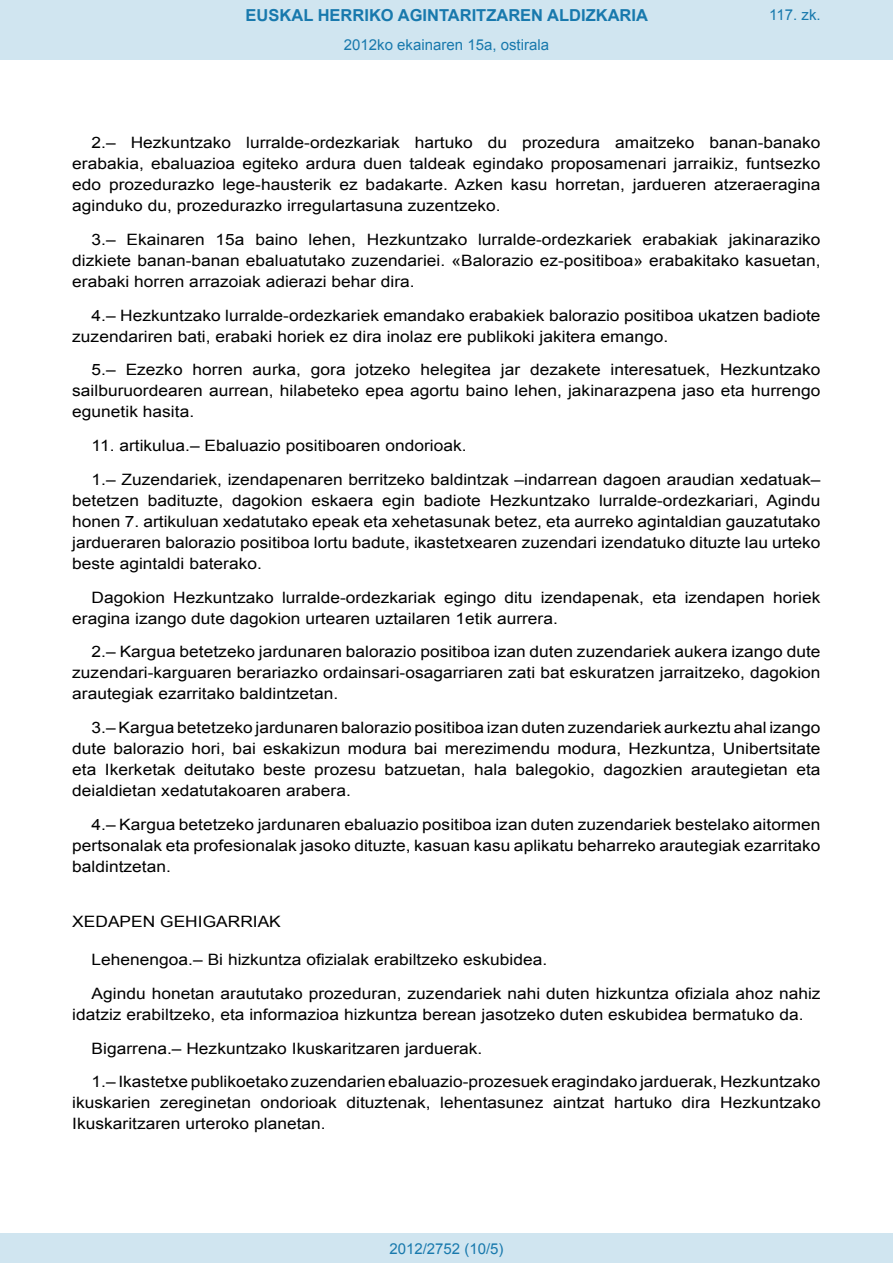
<style>
.page{position:relative;width:893px;height:1263px;background:#fff}
.page>*{position:absolute;margin:0;border:0;box-sizing:border-box;transform-origin:0 0}
.t1{font:700 16.5px "Arial";color:#1879ad}
.BOPVDetalle{font:15.6px/21px "Arial";color:#000;text-align:justify;scale:1.11 1}
.BOPVDisposicion{font:15.6px "Arial";color:#000;scale:1.11 1}
.Paginacion_Centro{font:15px "Arial";color:#1879ad}
</style>
<div class="page">
<div style="left:0;top:0;width:893px;height:60px;background:#d0e5f0"></div>
<div style="left:0;top:1233px;width:893px;height:30px;background:#d0e5f0"></div>
<p class="t1" style="left:246px;top:4px;width:404px">EUSKAL HERRIKO AGINTARITZAREN ALDIZKARIA</p>
<p class="Paginacion_Centro" style="left:344px;top:35px;width:207px">2012ko ekainaren 15a, ostirala</p>
<p class="Paginacion_Centro" style="left:769px;top:5px;width:53px">117. zk.</p>
<p class="BOPVDetalle" style="left:72px;top:132px;width:676px;text-indent:19px">2.– Hezkuntzako lurralde-ordezkariak hartuko du prozedura amaitzeko banan-banako erabakia, ebaluazioa egiteko ardura duen taldeak egindako proposamenari jarraikiz, funtsezko edo prozedurazko lege-hausterik ez badakarte. Azken kasu horretan, jardueren atzeraeragina aginduko du, prozedurazko irregulartasuna zuzentzeko.</p>
<p class="BOPVDetalle" style="left:72px;top:229px;width:676px;text-indent:19px">3.– Ekainaren 15a baino lehen, Hezkuntzako lurralde-ordezkariek erabakiak jakinaraziko dizkiete banan-banan ebaluatutako zuzendariei. «Balorazio ez-positiboa» erabakitako kasuetan, erabaki horren arrazoiak adierazi behar dira.</p>
<p class="BOPVDetalle" style="left:72px;top:305px;width:676px;text-indent:19px">4.– Hezkuntzako lurralde-ordezkariek emandako erabakiek balorazio positiboa ukatzen badiote zuzendariren bati, erabaki horiek ez dira inolaz ere publikoki jakitera emango.</p>
<p class="BOPVDetalle" style="left:72px;top:360px;width:676px;text-indent:19px">5.– Ezezko horren aurka, gora jotzeko helegitea jar dezakete interesatuek, Hezkuntzako sailburuordearen aurrean, hilabeteko epea agortu baino lehen, jakinarazpena jaso eta hurrengo egunetik hasita.</p>
<p class="BOPVDetalle" style="left:92px;top:435px;width:339px">11. artikulua.– Ebaluazio positiboaren ondorioak.</p>
<p class="BOPVDetalle" style="left:72px;top:469px;width:676px;text-indent:19px">1.– Zuzendariek, izendapenaren berritzeko baldintzak –indarrean dagoen araudian xedatuak– betetzen badituzte, dagokion eskaera egin badiote Hezkuntzako lurralde-ordezkariari, Agindu honen 7. artikuluan xedatutako epeak eta xehetasunak betez, eta aurreko agintaldian gauzatutako jardueraren balorazio positiboa lortu badute, ikastetxearen zuzendari izendatuko dituzte lau urteko beste agintaldi baterako.</p>
<p class="BOPVDetalle" style="left:72px;top:587px;width:676px;text-indent:19px">Dagokion Hezkuntzako lurralde-ordezkariak egingo ditu izendapenak, eta izendapen horiek eragina izango dute dagokion urtearen uztailaren 1etik aurrera.</p>
<p class="BOPVDetalle" style="left:72px;top:642px;width:676px;text-indent:19px">2.– Kargua betetzeko jardunaren balorazio positiboa izan duten zuzendariek aukera izango dute zuzendari-karguaren berariazko ordainsari-osagarriaren zati bat eskuratzen jarraitzeko, dagokion arautegiak ezarritako baldintzetan.</p>
<p class="BOPVDetalle" style="left:72px;top:717px;width:676px;text-indent:19px">3.– Kargua betetzeko jardunaren balorazio positiboa izan duten zuzendariek aurkeztu ahal izango dute balorazio hori, bai eskakizun modura bai merezimendu modura, Hezkuntza, Unibertsitate eta Ikerketak deitutako beste prozesu batzuetan, hala balegokio, dagozkien arautegietan eta deialdietan xedatutakoaren arabera.</p>
<p class="BOPVDetalle" style="left:72px;top:814px;width:676px;text-indent:19px">4.– Kargua betetzeko jardunaren ebaluazio positiboa izan duten zuzendariek bestelako aitormen pertsonalak eta profesionalak jasoko dituzte, kasuan kasu aplikatu beharreko arautegiak ezarritako baldintzetan.</p>
<p class="BOPVDisposicion" style="left:72px;top:911px;width:189px">XEDAPEN GEHIGARRIAK</p>
<p class="BOPVDetalle" style="left:92px;top:949px;width:412px">Lehenengoa.– Bi hizkuntza ofizialak erabiltzeko eskubidea.</p>
<p class="BOPVDetalle" style="left:72px;top:983px;width:676px;text-indent:19px">Agindu honetan araututako prozeduran, zuzendariek nahi duten hizkuntza ofiziala ahoz nahiz idatziz erabiltzeko, eta informazioa hizkuntza berean jasotzeko duten eskubidea bermatuko da.</p>
<p class="BOPVDetalle" style="left:92px;top:1038px;width:353px">Bigarrena.– Hezkuntzako Ikuskaritzaren jarduerak.</p>
<p class="BOPVDetalle" style="left:72px;top:1071px;width:676px;text-indent:19px">1.– Ikastetxe publikoetako zuzendarien ebaluazio-prozesuek eragindako jarduerak, Hezkuntzako ikuskarien zereginetan ondorioak dituztenak, lehentasunez aintzat hartuko dira Hezkuntzako Ikuskaritzaren urteroko planetan.</p>
<p class="Paginacion_Centro" style="left:389px;top:1238px;width:116px">2012/2752 (10/5)</p>
</div>
